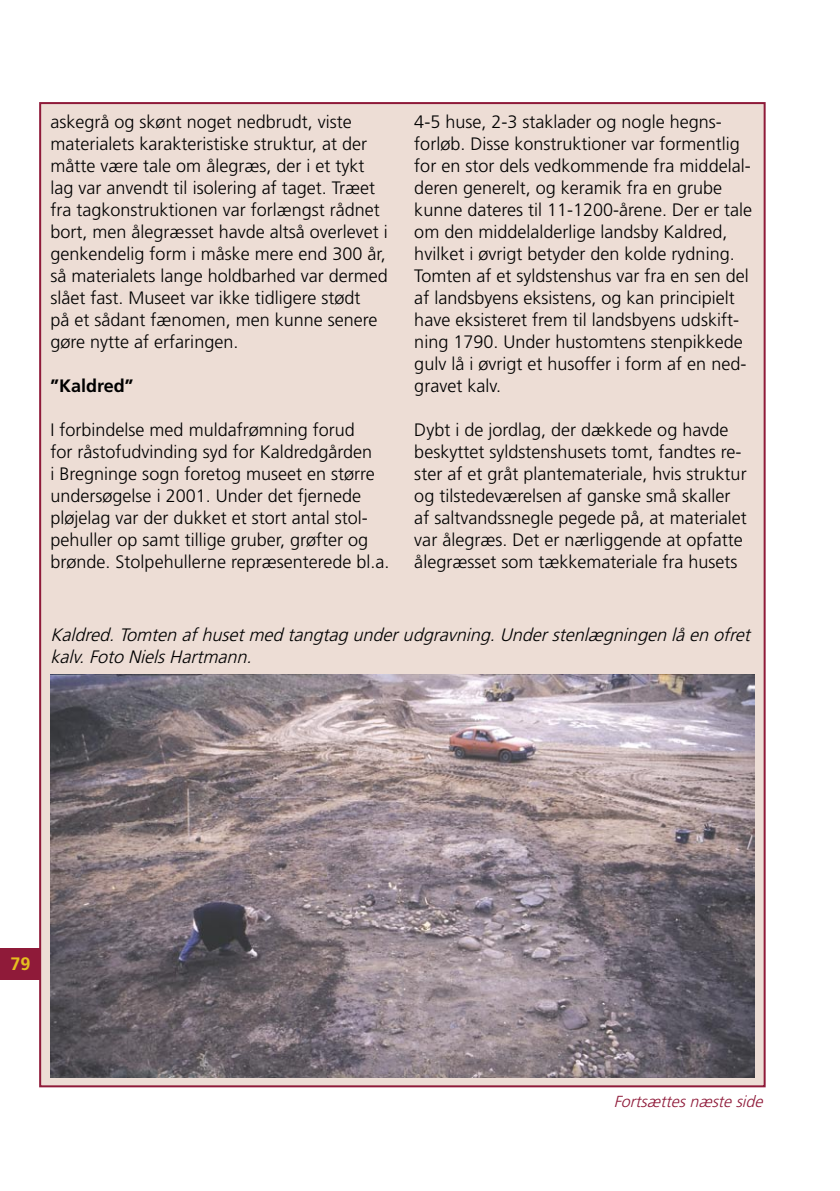
<style>
.page{position:relative;width:840px;height:1191px;background:#fff}
.page>*{position:absolute;margin:0;border:0;box-sizing:border-box;transform-origin:0 0}
.Brødtekst{font:300 18px/22px "Frutiger";color:#000}
.Brødtekst-2{font:italic 300 18px/22px "Frutiger";color:#000}
.Mellemrubrik{font:700 18px "Frutiger";color:#000}
.t1{font:700 18px "Frutiger";color:#e6c01f}
.Brødtekst-3{font:italic 300 16px "Frutiger";color:#8f1a39}
</style>
<div class="page">
<div style="left:0;top:948px;width:39px;height:31px;background:#8f1a39"></div>
<div style="left:40px;top:103px;width:724px;height:983px;background:#edddd5"></div>
<img style="left:50px;top:674px;width:703px;height:403px">
<p class="Brødtekst" style="left:50px;top:110px;width:339px">askegrå og skønt noget nedbrudt, viste materialets karakteristiske struktur, at der måtte være tale om ålegræs, der i et tykt lag var anvendt til isolering af taget. Træet fra tagkonstruktionen var forlængst rådnet bort, men ålegræsset havde altså overlevet i genkendelig form i måske mere end 300 år, så materialets lange holdbarhed var dermed slået fast. Museet var ikke tidligere stødt<br>på et sådant fænomen, men kunne senere gøre nytte af erfaringen.</p>
<p class="Mellemrubrik" style="left:50px;top:375px;width:85px">”Kaldred”</p>
<p class="Brødtekst" style="left:50px;top:418px;width:340px">I forbindelse med muldafrømning forud<br>for råstofudvinding syd for Kaldredgården<br>i Bregninge sogn foretog museet en større undersøgelse i 2001. Under det fjernede pløjelag var der dukket et stort antal stol&shy;pehuller op samt tillige gruber, grøfter og brønde. Stolpehullerne repræsenterede bl.a.</p>
<p class="Brødtekst" style="left:414px;top:110px;width:339px">4-5 huse, 2-3 staklader og nogle hegns&shy;forløb. Disse konstruktioner var formentlig for en stor dels vedkommende fra middelal&shy;deren generelt, og keramik fra en grube kunne dateres til 11-1200-årene. Der er tale om den middelalderlige landsby Kaldred, hvilket i øvrigt betyder den kolde rydning.<br>Tomten af et syldstenshus var fra en sen del af landsbyens eksistens, og kan principielt have eksisteret frem til landsbyens udskift&shy;ning 1790. Under hustomtens stenpikkede gulv lå i øvrigt et husoffer i form af en ned&shy;gravet kalv.</p>
<p class="Brødtekst" style="left:414px;top:418px;width:334px">Dybt i de jordlag, der dækkede og havde beskyttet syldstenshusets tomt, fandtes re&shy;ster af et gråt plantemateriale, hvis struktur og tilstedeværelsen af ganske små skaller af saltvandssnegle pegede på, at materialet var ålegræs. Det er nærliggende at opfatte ålegræsset som tækkemateriale fra husets</p>
<p class="Brødtekst-2" style="left:50px;top:623px;width:705px">Kaldred.Tomten afhusetmed tangtag underudgravning.Understenlægningen låen ofret kalv.Foto NielsHartmann.</p>
<p class="t1" style="left:11px;top:953px;width:22px">79</p>
<p class="Brødtekst-3" style="left:613px;top:1092px;width:154px">Fortsættesnæsteside</p>
</div>
